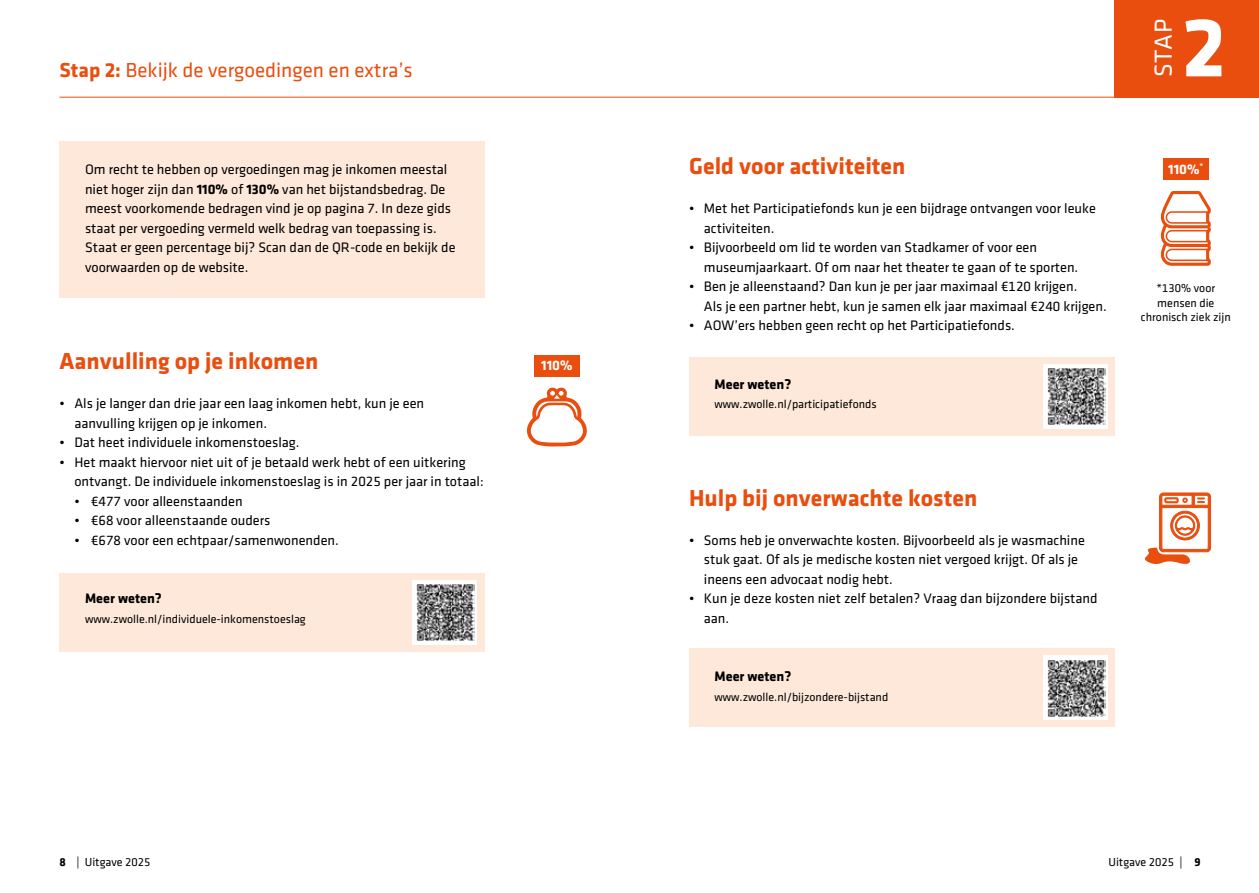
<style>
.page{position:relative;width:1259px;height:893px;background:#fff}
.page>*{position:absolute;margin:0;border:0;box-sizing:border-box;transform-origin:0 0}
.t1{font:700 87px "Klavika";color:#fff}
.t2{font:25.5px "Klavika Regular TF";color:#fff}
.t3{font:700 24px "Klavika";color:#e94e0f}
.t4{font:21px "Klavika Regular TF";color:#e94e0f}
.t5{font:14.25px/19.5px "Klavika Regular TF";color:#000}
.t6{font:700 14.25px "Klavika";color:#000}
.t7{font:700 14.25px "Klavika";color:#fff}
.t8{font:12px/14.4px "Klavika Regular TF";color:#000;text-align:center}
.s1{font-family:"Klavika";font-weight:700}
</style>
<div class="page">
<hr style="left:60px;top:97px;width:1054px;height:1px;background:#e94e0f">
<div style="left:1114px;top:0;width:145px;height:98px;background:#e94e0f"></div>
<div style="left:60px;top:573px;width:425px;height:78px;background:#fde8da"></div>
<div style="left:60px;top:141px;width:425px;height:157px;background:#fde8da"></div>
<div style="left:689px;top:357px;width:426px;height:78px;background:#fde8da"></div>
<div style="left:689px;top:649px;width:426px;height:78px;background:#fde8da"></div>
<svg style="left:526px;top:388px;width:61px;height:58px"></svg>
<svg style="left:1145px;top:493px;width:66px;height:72px"></svg>
<svg style="left:1161px;top:191px;width:49px;height:75px"></svg>
<div style="left:534px;top:355px;width:45px;height:21px;background:#e94e0f"></div>
<div style="left:1163px;top:159px;width:45px;height:21px;background:#e94e0f"></div>
<div style="left:412px;top:580px;width:65px;height:65px;background:#fff"></div>
<img style="left:416px;top:584px;width:58px;height:57px">
<div style="left:1043px;top:655px;width:65px;height:65px;background:#fff"></div>
<img style="left:1047px;top:660px;width:58px;height:57px">
<div style="left:1043px;top:364px;width:65px;height:65px;background:#fff"></div>
<img style="left:1047px;top:368px;width:58px;height:57px">
<h3 class="t4" style="left:60px;top:59px;width:355px"><span class="s1">Stap 2:</span> Bekijk de vergoedingen en extra’s</h3>
<p class="t5" style="left:85px;top:160px;width:372px">Om recht te hebben op vergoedingen mag je inkomen meestal niet hoger zijn dan <span class="s1">110%</span> of <span class="s1">130%</span> van het bijstandsbedrag. De meest voorkomende bedragen vind je op pagina 7. In deze gids staat per vergoeding vermeld welk bedrag van toepassing is.<br>Staat er geen percentage bij? Scan dan de QR-code en bekijk de voorwaarden op de website.</p>
<h3 class="t3" style="left:60px;top:348px;width:260px">Aanvulling op je inkomen</h3>
<p class="t5" style="left:74px;top:394px;width:351px;text-indent:-15px">• Als je langer dan drie jaar een laag inkomen hebt, kun je een aanvulling krijgen op je inkomen.</p>
<p class="t5" style="left:60px;top:433px;width:241px">• Dat heet individuele inkomenstoeslag.</p>
<p class="t5" style="left:74px;top:452px;width:411px;text-indent:-15px">• Het maakt hiervoor niet uit of je betaald werk hebt of een uitkering ontvangt. De individuele inkomenstoeslag is in 2025 per jaar in totaal:</p>
<p class="t5" style="left:75px;top:491px;width:170px">• €477 voor alleenstaanden</p>
<p class="t5" style="left:75px;top:511px;width:197px">• €68 voor alleenstaande ouders</p>
<p class="t5" style="left:75px;top:530px;width:266px">• €678 voor een echtpaar/samenwonenden.</p>
<p class="t6" style="left:85px;top:590px;width:78px">Meer weten?</p>
<p class="t8" style="left:85px;top:612px;width:222px">www.zwolle.nl/individuele-inkomenstoeslag</p>
<p class="t7" style="left:541px;top:357px;width:33px">110%</p>
<h3 class="t3" style="left:689px;top:153px;width:218px">Geld voor activiteiten</h3>
<p class="t5" style="left:704px;top:199px;width:393px;text-indent:-15px">• Met het Participatiefonds kun je een bijdrage ontvangen voor leuke activiteiten.</p>
<p class="t5" style="left:704px;top:238px;width:376px;text-indent:-15px">• Bijvoorbeeld om lid te worden van Stadkamer of voor een museumjaarkaart. Of om naar het theater te gaan of te sporten.</p>
<p class="t5" style="left:704px;top:277px;width:404px;text-indent:-15px">• Ben je alleenstaand? Dan kun je per jaar maximaal €120 krijgen.<br>Als je een partner hebt, kun je samen elk jaar maximaal €240 krijgen.</p>
<p class="t5" style="left:689px;top:316px;width:327px">• AOW’ers hebben geen recht op het Participatiefonds.</p>
<p class="t6" style="left:714px;top:376px;width:78px">Meer weten?</p>
<p class="t8" style="left:714px;top:397px;width:164px">www.zwolle.nl/participatiefonds</p>
<h3 class="t3" style="left:689px;top:484px;width:290px">Hulp bij onverwachte kosten</h3>
<p class="t5" style="left:704px;top:530px;width:382px;text-indent:-15px">• Soms heb je onverwachte kosten. Bijvoorbeeld als je wasmachine stuk gaat. Of als je medische kosten niet vergoed krijgt. Of als je ineens een advocaat nodig hebt.</p>
<p class="t5" style="left:704px;top:589px;width:395px;text-indent:-15px">• Kun je deze kosten niet zelf betalen? Vraag dan bijzondere bijstand aan.</p>
<p class="t6" style="left:714px;top:668px;width:78px">Meer weten?</p>
<p class="t8" style="left:714px;top:690px;width:175px">www.zwolle.nl/bijzondere-bijstand</p>
<h2 class="t2" style="left:1150px;top:77px;width:60px;rotate:-90deg">STAP</h2>
<h1 class="t1" style="left:1182px;top:0;width:45px">2</h1>
<p class="t7" style="left:1168px;top:161px;width:37px">110%<sup>*</sup></p>
<p class="t8" style="left:1141px;top:281px;width:91px">*130% voor mensen die chronisch ziek zijn</p>
<p class="t8" style="left:60px;top:855px;width:92px"><span class="s1">8</span> | Uitgave 2025</p>
<p class="t8" style="left:1108px;top:855px;width:94px">Uitgave 2025 | <span class="s1">9</span></p>
</div>
